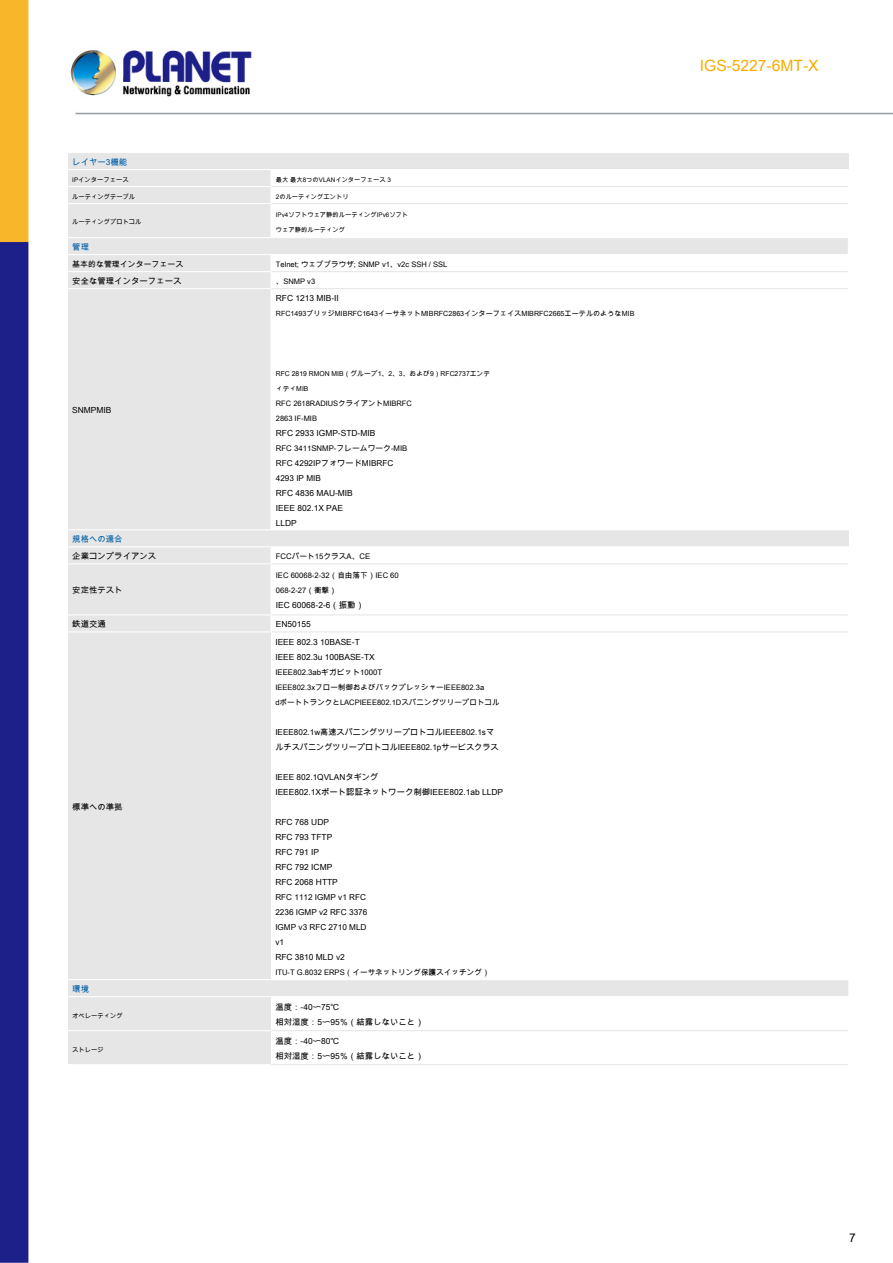
<style>
.page{position:relative;width:893px;height:1263px;background:#fff}
.page>*{position:absolute;margin:0;border:0;box-sizing:border-box;transform-origin:0 0}
.t1{font:15.6px "Arial Unicode MS";color:#f7ac00}
.t2{font:12px "Arial Unicode MS";color:#000}
.t3{font:8.4px/15px "Arial Unicode MS";color:#000}
.t4{font:8.4px "Arial Unicode MS";color:#005ea6}
.t5{font:8.25px/15px "Arial Unicode MS";color:#000}
.t6{font:8.1px/15px "Arial Unicode MS";color:#000}
.t7{font:7.95px "Arial Unicode MS";color:#000}
.t8{font:7.8px "Arial Unicode MS";color:#000}
.t9{font:7.65px/15px "Arial Unicode MS";color:#000}
.t10{font:7.5px/15px "Arial Unicode MS";color:#000}
.t11{font:7.2px "Arial Unicode MS";color:#000}
.t12{font:6.75px "Arial Unicode MS";color:#000}
.t13{font:6.3px "Arial Unicode MS";color:#000}
</style>
<div class="page">
<img style="left:0;top:0;width:893px;height:1263px">
<div style="left:68px;top:153px;width:780px;height:911px;background:#e6e6e6"></div>
<svg style="left:271px;top:170px;width:577px;height:894px"></svg>
<hr style="left:68px;top:563px;width:204px;height:1px;background:#fff">
<hr style="left:68px;top:614px;width:204px;height:1px;background:#fff">
<hr style="left:68px;top:631px;width:204px;height:1px;background:#fff">
<hr style="left:68px;top:1030px;width:203px;height:1px;background:#fff">
<hr style="left:68px;top:152px;width:203px;height:1px;background:#fff">
<hr style="left:271px;top:152px;width:578px;height:1px;background:#fff">
<hr style="left:68px;top:169px;width:203px;height:1px;background:#fff">
<hr style="left:68px;top:186px;width:204px;height:1px;background:#fff">
<hr style="left:68px;top:203px;width:204px;height:1px;background:#fff">
<hr style="left:68px;top:271px;width:204px;height:1px;background:#fff">
<hr style="left:68px;top:288px;width:204px;height:1px;background:#fff">
<hr style="left:68px;top:529px;width:203px;height:1px;background:#fff">
<hr style="left:68px;top:546px;width:203px;height:1px;background:#fff">
<hr style="left:272px;top:631px;width:577px;height:1px;background:#e6e6e6">
<hr style="left:271px;top:169px;width:578px;height:1px;background:#fff">
<svg style="left:271px;top:170px;width:1px;height:33px"></svg>
<svg style="left:848px;top:153px;width:1px;height:51px"></svg>
<hr style="left:271px;top:204px;width:1px;height:33px;background:#fff">
<hr style="left:848px;top:204px;width:1px;height:33px;background:#fff">
<svg style="left:271px;top:255px;width:1px;height:33px"></svg>
<svg style="left:848px;top:238px;width:1px;height:51px"></svg>
<hr style="left:271px;top:289px;width:1px;height:240px;background:#fff">
<hr style="left:848px;top:289px;width:1px;height:240px;background:#fff">
<hr style="left:271px;top:529px;width:578px;height:1px;background:#fff">
<hr style="left:271px;top:546px;width:578px;height:1px;background:#fff">
<svg style="left:271px;top:547px;width:1px;height:16px"></svg>
<svg style="left:848px;top:530px;width:1px;height:34px"></svg>
<hr style="left:271px;top:564px;width:1px;height:50px;background:#fff">
<hr style="left:848px;top:564px;width:1px;height:51px;background:#fff">
<svg style="left:271px;top:615px;width:1px;height:16px"></svg>
<svg style="left:848px;top:615px;width:1px;height:16px"></svg>
<hr style="left:272px;top:186px;width:576px;height:1px;background:#e6e6e6">
<hr style="left:272px;top:203px;width:576px;height:1px;background:#e6e6e6">
<hr style="left:272px;top:271px;width:576px;height:1px;background:#e6e6e6">
<hr style="left:272px;top:288px;width:576px;height:1px;background:#e6e6e6">
<hr style="left:272px;top:563px;width:576px;height:1px;background:#e6e6e6">
<hr style="left:272px;top:614px;width:576px;height:1px;background:#e6e6e6">
<hr style="left:68px;top:237px;width:203px;height:1px;background:#fff">
<hr style="left:271px;top:237px;width:578px;height:1px;background:#fff">
<hr style="left:68px;top:254px;width:203px;height:1px;background:#fff">
<hr style="left:271px;top:254px;width:578px;height:1px;background:#fff">
<hr style="left:68px;top:979px;width:203px;height:1px;background:#fff">
<hr style="left:271px;top:979px;width:577px;height:1px;background:#fff">
<hr style="left:68px;top:996px;width:203px;height:1px;background:#fff">
<hr style="left:271px;top:996px;width:577px;height:1px;background:#fff">
<hr style="left:68px;top:1064px;width:203px;height:1px;background:#fff">
<hr style="left:271px;top:1030px;width:577px;height:1px;background:#e6e6e6">
<hr style="left:271px;top:1064px;width:577px;height:1px;background:#e6e6e6">
<p class="t4" style="left:72px;top:156px;width:57px">レイヤー3機能</p>
<p class="t13" style="left:72px;top:175px;width:58px">IPインターフェース</p>
<p class="t13" style="left:72px;top:192px;width:64px">ルーティングテーブル</p>
<p class="t13" style="left:72px;top:218px;width:71px">ルーティングプロトコル</p>
<p class="t4" style="left:72px;top:241px;width:18px">管理</p>
<p class="t7" style="left:72px;top:258px;width:113px">基本的な管理インターフェース</p>
<p class="t3" style="left:72px;top:273px;width:111px">安全な管理インターフェース</p>
<p class="t3" style="left:72px;top:402px;width:41px">SNMPMIB</p>
<p class="t13" style="left:276px;top:175px;width:117px">最大 最大8つのVLANインターフェース 3</p>
<p class="t13" style="left:276px;top:192px;width:74px">2のルーティングエントリ</p>
<p class="t13" style="left:276px;top:210px;width:134px">IPv4ソフトウェア静的ルーティングIPv6ソフト</p>
<p class="t13" style="left:276px;top:225px;width:71px">ウェア静的ルーティング</p>
<p class="t10" style="left:276px;top:256px;width:173px">Telnet; ウェブブラウザ; SNMP v1、v2c SSH / SSL</p>
<p class="t10" style="left:276px;top:273px;width:41px">、SNMP v3</p>
<p class="t3" style="left:276px;top:290px;width:65px">RFC 1213 MIB-II</p>
<p class="t11" style="left:276px;top:308px;width:360px">RFC1493ブリッジMIBRFC1643イーサネットMIBRFC2863インターフェイスMIBRFC2665エーテルのようなMIB</p>
<p class="t12" style="left:276px;top:368px;width:216px">RFC 2819 RMON MIB（グループ1、2、3、および9）RFC2737エンテ</p>
<p class="t12" style="left:276px;top:383px;width:34px">ィティMIB</p>
<p class="t10" style="left:276px;top:395px;width:137px">RFC 2618RADIUSクライアントMIBRFC<br>2863 IF-MIB</p>
<p class="t3" style="left:276px;top:425px;width:101px">RFC 2933 IGMP-STD-MIB</p>
<p class="t8" style="left:276px;top:442px;width:133px">RFC 3411SNMP-フレームワーク-MIB</p>
<p class="t5" style="left:276px;top:455px;width:119px">RFC 4292IPフォワードMIBRFC<br>4293 IP MIB</p>
<p class="t3" style="left:276px;top:485px;width:79px">RFC 4836 MAU-MIB<br>IEEE 802.1X PAE<br>LLDP</p>
<p class="t4" style="left:72px;top:533px;width:52px">規格への適合</p>
<p class="t3" style="left:72px;top:548px;width:85px">企業コンプライアンス</p>
<p class="t9" style="left:276px;top:549px;width:96px">FCCパート15クラスA、CE</p>
<p class="t9" style="left:276px;top:568px;width:124px">IEC 60068-2-32（自由落下）IEC 60<br>068-2-27（衝撃）</p>
<p class="t3" style="left:276px;top:597px;width:90px">IEC 60068-2-6（振動）</p>
<p class="t3" style="left:275px;top:615px;width:86px;line-height:17.4px">EN50155<br>IEEE 802.3 10BASE-T</p>
<p class="t3" style="left:275px;top:649px;width:101px">IEEE 802.3u 100BASE-TX</p>
<p class="t8" style="left:275px;top:666px;width:108px">IEEE802.3abギガビット1000T</p>
<p class="t10" style="left:275px;top:679px;width:226px">IEEE802.3xフロー制御およびバックプレッシャーIEEE802.3a<br>dポートトランクとLACPIEEE802.1Dスパニングツリープロトコル</p>
<p class="t6" style="left:275px;top:724px;width:225px">IEEE802.1w高速スパニングツリープロトコルIEEE802.1sマルチスパニングツリープロトコルIEEE802.1pサービスクラス</p>
<p class="t5" style="left:275px;top:769px;width:105px">IEEE 802.1QVLANタギング</p>
<p class="t3" style="left:275px;top:784px;width:229px">IEEE802.1Xポート認証ネットワーク制御IEEE802.1ab LLDP</p>
<p class="t3" style="left:275px;top:814px;width:64px">RFC 768 UDP<br>RFC 793 TFTP<br>RFC 791 IP<br>RFC 792 ICMP<br>RFC 2068 HTTP</p>
<p class="t5" style="left:275px;top:889px;width:94px">RFC 1112 IGMP v1 RFC<br>2236 IGMP v2 RFC 3376<br>IGMP v3 RFC 2710 MLD v1</p>
<p class="t3" style="left:275px;top:949px;width:71px">RFC 3810 MLD v2</p>
<p class="t9" style="left:275px;top:964px;width:216px">ITU-T G.8032 ERPS（イーサネットリング保護スイッチング）</p>
<p class="t3" style="left:72px;top:582px;width:52px">安定性テスト</p>
<p class="t3" style="left:72px;top:616px;width:35px">鉄道交通</p>
<p class="t3" style="left:72px;top:799px;width:52px">標準への準拠</p>
<p class="t4" style="left:72px;top:983px;width:18px">環境</p>
<p class="t13" style="left:72px;top:1011px;width:52px">オペレーティング</p>
<p class="t3" style="left:275px;top:999px;width:150px">温度：-40〜75℃<br>相対湿度：5〜95％（結露しないこと）</p>
<p class="t3" style="left:275px;top:1033px;width:150px">温度：-40〜80℃<br>相対湿度：5〜95％（結露しないこと）</p>
<p class="t13" style="left:72px;top:1045px;width:33px">ストレージ</p>
<h1 class="t1" style="left:700px;top:54px;width:120px">IGS-5227-6MT-X</h1>
<h2 class="t2" style="left:849px;top:1229px;width:8px">7</h2>
</div>
